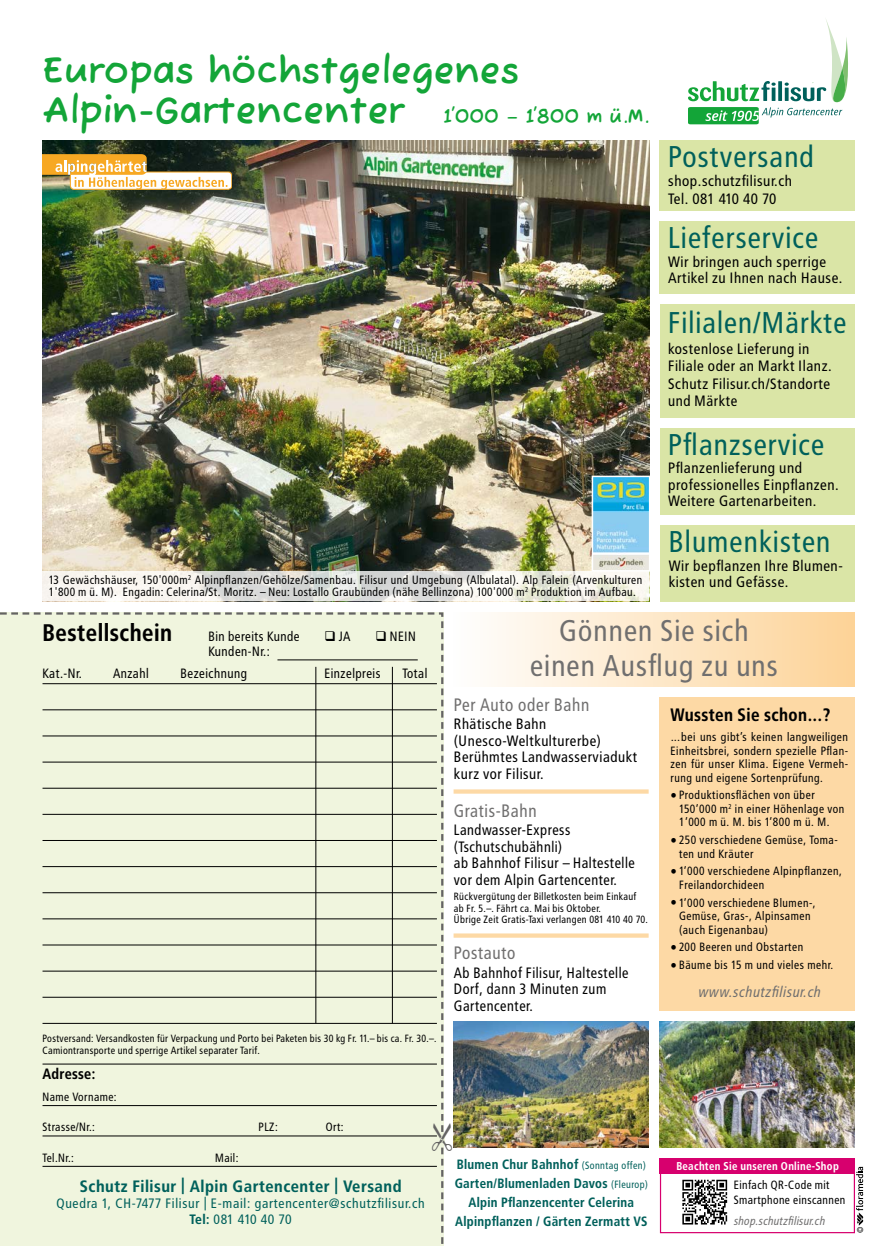
<style>
.page{position:relative;width:876px;height:1246px;background:#fff}
.page>*{position:absolute;margin:0;border:0;box-sizing:border-box;transform-origin:0 0}
.t1{font:700 37.5px/40.5px "Fuzzy Bubbles";color:#13a538}
.t2{font:30px "Transit";color:#00605b}
.t3{font:30px/34.5px "Transit";color:#706f6f;text-align:center}
.t4{font:700 24px "Transit";color:#000;scale:.95 1}
.t5{font:18px "Transit";color:#706f6f;scale:.95 1}
.t6{font:700 18px "Transit";color:#000;scale:.95 1}
.t7{font:700 16.5px "Transit";letter-spacing:.01em;color:#00605b}
.t8{font:15px/16.5px "Transit";color:#000}
.t9{font:15px/16.5px "Transit";color:#000;scale:.95 1}
.t10{font:italic 15px "Transit";letter-spacing:.01em;color:#706f6f;scale:.95 1}
.t11{font:700 15px "Transit";color:#000;scale:.95 1}
.t12{font:13.65px/16.4px "Transit";letter-spacing:.015em;color:#00605b;text-align:center}
.t13{font:700 13.5px/18.8px "Transit";color:#00605b;text-align:center;scale:.95 1}
.t14{font:13.5px "Transit";color:#000;scale:.95 1}
.t15{font:12px/13.5px "Transit";color:#000;scale:.95 1}
.t16{font:12px/13.5px "Transit";color:#000;text-align:justify;scale:.96 1}
.t17{font:italic 12px "Transit";letter-spacing:-.01em;color:#706f6f;scale:.94 1}
.t18{font:700 11.4px "Transit";letter-spacing:.005em;color:#fff;scale:.95 1}
.t19{font:10.5px/12px "Transit";letter-spacing:-.005em;color:#000;scale:.94 1}
.t20{font:10.5px/11.2px "Transit";letter-spacing:-.005em;color:#000;scale:.95 1}
.t21{font:8.4px "Transit";color:#000;scale:.95 1}
.s1{font-size:20.25px}
.s2{font-weight:700}
.s3{font-family:"Frutiger";font-weight:900;font-size:13.5px}
.s4{font-weight:400;font-size:10.5px}
</style>
<div class="page">
<div style="left:660px;top:1158px;width:195px;height:75px;background:#fff;border:1px solid #d7006e"></div>
<div style="left:660px;top:1158px;width:195px;height:15px;background:#d7006e"></div>
<div style="left:660px;top:697px;width:195px;height:313px;background:#fdd9a5"></div>
<div style="left:454px;top:789px;width:195px;height:5px;background:#fdd9a5"></div>
<div style="left:454px;top:933px;width:195px;height:5px;background:#fdd9a5"></div>
<div style="left:454px;top:612px;width:401px;height:74px;background:linear-gradient(to right,#fefefe,#fdd397)"></div>
<svg style="left:856px;top:1167px;width:7px;height:59px"></svg>
<img style="left:454px;top:1021px;width:195px;height:126px">
<img style="left:660px;top:1021px;width:195px;height:126px">
<img style="left:43px;top:140px;width:606px;height:431px">
<svg style="left:688px;top:20px;width:160px;height:104px"></svg>
<svg style="left:43px;top:154px;width:185px;height:35px"></svg>
<img style="left:591px;top:475px;width:59px;height:97px">
<div style="left:660px;top:221px;width:195px;height:73px;background:#dae5a6"></div>
<div style="left:660px;top:428px;width:195px;height:86px;background:#dae5a6"></div>
<div style="left:660px;top:304px;width:195px;height:113px;background:#dae5a6"></div>
<div style="left:660px;top:525px;width:195px;height:76px;background:#dae5a6"></div>
<div style="left:660px;top:140px;width:195px;height:71px;background:#dae5a6"></div>
<svg style="left:43px;top:571px;width:606px;height:30px"></svg>
<svg style="left:682px;top:1179px;width:46px;height:46px"></svg>
<svg style="left:682px;top:1180px;width:45px;height:44px"></svg>
<div style="left:0;top:612px;width:445px;height:634px;background:#f0f5de"></div>
<h1 class="t1" style="left:43px;top:47px;width:608px">Europas höchstgelegenes<br>Alpin-Gartencenter <span class="s1">1ʹ000 – 1ʹ800 m ü.M.</span></h1>
<h2 class="t2" style="left:668px;top:139px;width:148px">Postversand</h2>
<p class="t8" style="left:668px;top:171px;width:126px;line-height:18.5px">shop.schutzfilisur.ch<br>Tel. 081 410 40 70</p>
<h2 class="t2" style="left:668px;top:220px;width:153px">Lieferservice</h2>
<p class="t8" style="left:668px;top:253px;width:176px">Wir bringen auch sperrige<br>Artikel zu Ihnen nach Hause.</p>
<h2 class="t2" style="left:668px;top:306px;width:181px">Filialen/Märkte</h2>
<p class="t8" style="left:668px;top:341px;width:166px">kostenlose Lieferung in<br>Filiale oder an Markt Ilanz.</p>
<p class="t8" style="left:668px;top:376px;width:164px">Schutz Filisur.ch/Standorte und Märkte</p>
<p class="t15" style="left:49px;top:574px;width:626px;line-height:12px">13 Gewächshäuser, 150'000m<sup>2</sup> Alpinpflanzen/Gehölze/Samenbau. Filisur und Umgebung (Albulatal). Alp Falein (Arvenkulturen<br>1'800 m ü. M). Engadin: Celerina/St. Moritz. – Neu: Lostallo Graubünden (nähe Bellinzona) 100'000 m<sup>2</sup> Produktion im Aufbau.</p>
<h2 class="t2" style="left:668px;top:427px;width:159px">Pflanzservice</h2>
<p class="t8" style="left:668px;top:460px;width:173px">Pflanzenlieferung und professionelles Einpflanzen.<br>Weitere Gartenarbeiten.</p>
<h2 class="t2" style="left:669px;top:524px;width:164px">Blumenkisten</h2>
<p class="t8" style="left:669px;top:557px;width:176px">Wir bepflanzen Ihre Blumen&shy;kisten und Gefässe.</p>
<h3 class="t4" style="left:43px;top:618px;width:139px">Bestellschein</h3>
<p class="t14" style="left:208px;top:628px;width:98px">Bin bereits Kunde</p>
<p class="t14" style="left:325px;top:628px;width:29px">❑ JA</p>
<p class="t14" style="left:376px;top:628px;width:44px">❑ NEIN</p>
<p class="t14" style="left:43px;top:666px;width:44px">Kat.-Nr.</p>
<p class="t14" style="left:113px;top:666px;width:40px">Anzahl</p>
<p class="t14" style="left:181px;top:666px;width:72px">Bezeichnung</p>
<p class="t14" style="left:325px;top:666px;width:61px">Einzelpreis</p>
<p class="t14" style="left:403px;top:666px;width:28px">Total</p>
<p class="t14" style="left:208px;top:644px;width:67px">Kunden-Nr.:</p>
<p class="t19" style="left:43px;top:1032px;width:421px">Postversand: Versandkosten für Verpackung und Porto bei Paketen bis 30 kg Fr. 11.– bis ca. Fr. 30.–.<br>Camiontransporte und sperrige Artikel separater Tarif.</p>
<p class="t11" style="left:43px;top:1065px;width:57px">Adresse:</p>
<p class="t15" style="left:43px;top:1090px;width:80px">Name Vorname:</p>
<p class="t15" style="left:43px;top:1120px;width:57px">Strasse/Nr.:</p>
<p class="t15" style="left:259px;top:1120px;width:22px">PLZ:</p>
<p class="t15" style="left:326px;top:1120px;width:21px">Ort:</p>
<p class="t15" style="left:43px;top:1151px;width:35px">Tel.Nr.:</p>
<p class="t15" style="left:215px;top:1151px;width:26px">Mail:</p>
<h3 class="t7" style="left:80px;top:1176px;width:324px">Schutz Filisur | Alpin Gartencenter | Versand</h3>
<p class="t12" style="left:56px;top:1195px;width:370px">Quedra 1, CH-7477 Filisur | E-mail: gartencenter@schutzfilisur.ch<br><span class="s2">Tel:</span> 081 410 40 70</p>
<h2 class="t3" style="left:530px;top:614px;width:250px">Gönnen Sie sich einen Ausflug zu uns</h2>
<h3 class="t5" style="left:454px;top:694px;width:145px">Per Auto oder Bahn</h3>
<p class="t8" style="left:454px;top:716px;width:185px">Rhätische Bahn (Unesco-Weltkulturerbe)<br>Berühmtes Landwasserviadukt kurz vor Filisur.</p>
<h3 class="t5" style="left:454px;top:800px;width:89px">Gratis-Bahn</h3>
<p class="t9" style="left:454px;top:822px;width:192px">Landwasser-Express (Tschutschubähnli)<br>ab Bahnhof Filisur – Haltestelle vor dem Alpin Gartencenter.</p>
<p class="t20" style="left:454px;top:891px;width:206px">Rückvergütung der Billetkosten beim Einkauf ab Fr. 5.–. Fährt ca. Mai bis Oktober.<br>Übrige Zeit Gratis-Taxi verlangen 081 410 40 70.</p>
<h3 class="t5" style="left:454px;top:942px;width:67px">Postauto</h3>
<p class="t9" style="left:454px;top:964px;width:186px">Ab Bahnhof Filisur, Haltestelle<br>Dorf, dann 3 Minuten zum<br>Gartencenter.</p>
<h3 class="t6" style="left:670px;top:704px;width:170px">Wussten Sie schon…?</h3>
<p class="t16" style="left:670px;top:730px;width:187px">…bei uns gibt’s keinen langweiligen Einheitsbrei, sondern spezielle Pflan&shy;zen für unser Klima. Eigene Vermeh&shy;rung und eigene Sortenprüfung.</p>
<p class="t15" style="left:679px;top:789px;width:176px;text-indent:-9px"><span class="s3">•</span> Produktionsflächen von über<br>150‘000 m<sup>2</sup> in einer Höhenlage von<br>1‘000 m ü. M. bis 1‘800 m ü. M.</p>
<p class="t15" style="left:679px;top:833px;width:169px;text-indent:-9px"><span class="s3">•</span> 250 verschiedene Gemüse, Toma&shy;ten und Kräuter</p>
<p class="t15" style="left:679px;top:865px;width:173px;text-indent:-9px"><span class="s3">•</span> 1‘000 verschiedene Alpinpflanzen,<br>Freilandorchideen</p>
<p class="t15" style="left:679px;top:896px;width:146px;text-indent:-9px"><span class="s3">•</span> 1‘000 verschiedene Blumen-,<br>Gemüse, Gras-, Alpinsamen (auch Eigenanbau)</p>
<p class="t15" style="left:670px;top:941px;width:142px"><span class="s3">•</span> 200 Beeren und Obstarten</p>
<p class="t15" style="left:670px;top:958px;width:173px"><span class="s3">•</span> Bäume bis 15 m und vieles mehr.</p>
<p class="t10" style="left:698px;top:983px;width:131px">www.schutzfilisur.ch</p>
<p class="t13" style="left:455px;top:1155px;width:205px">Blumen Chur Bahnhof <span class="s4">(Sonntag offen)<br></span>Garten/Blumenladen Davos <span class="s4">(Fleurop)<br></span>Alpin Pflanzencenter Celerina Alpinpflanzen / Gärten Zermatt VS</p>
<p class="t18" style="left:676px;top:1159px;width:173px">Beachten Sie unseren Online-Shop</p>
<p class="t15" style="left:734px;top:1177px;width:120px;line-height:15px">Einfach QR-Code mit<br>Smartphone einscannen</p>
<p class="t17" style="left:734px;top:1213px;width:99px">shop.schutzfilisur.ch</p>
<p class="t21" style="left:855px;top:1233px;width:9px;rotate:-90deg">©</p>
</div>
